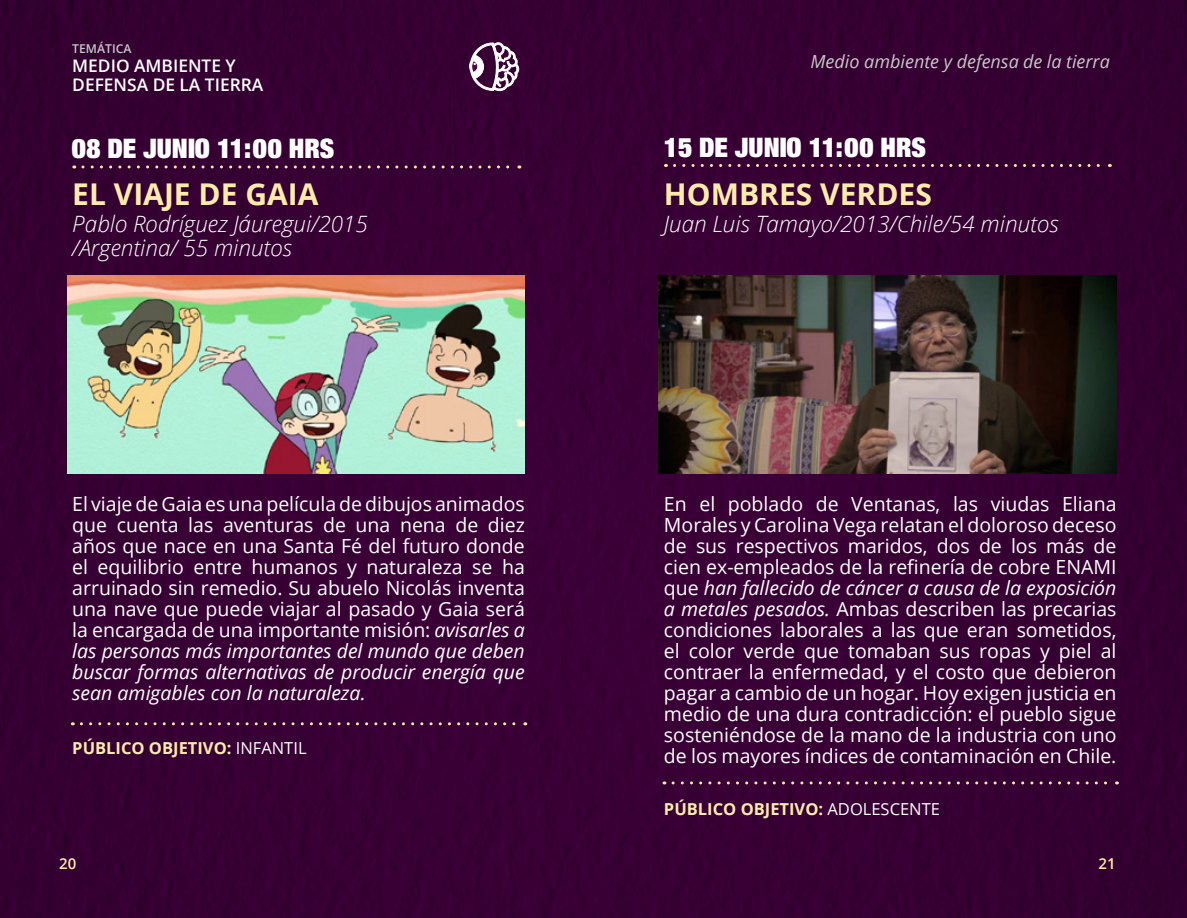
<style>
.page{position:relative;width:1187px;height:918px;background:#fff}
.page>*{position:absolute;margin:0;border:0;box-sizing:border-box;transform-origin:0 0}
.t1{font:700 30px "Open Sans";color:#ffecac}
.t2{font:900 condensed 27px "Helvetica Neue LT Std";color:#fff}
.t3{font:italic 300 22.5px/24px "Open Sans";color:#fff}
.t4{font:19.5px/21px "Open Sans";color:#fff;text-align:justify}
.t5{font:italic 18px "Open Sans";color:#c8c8c8}
.t6{font:600 17.4px/18.9px "Open Sans";color:#fff}
.t7{font:700 16.5px "Open Sans";color:#ffecac}
.t8{font:600 15px "Open Sans";color:#ffecac}
.t9{font:600 12.15px "Open Sans";color:#c8c8c8}
.s1{font-style:italic}
.s2{font-weight:400;color:#fff}
</style>
<div class="page">
<div style="left:0;top:0;width:1186px;height:918px;background:#360033"></div>
<img style="left:67px;top:276px;width:458px;height:198px">
<svg style="left:81px;top:722px;width:445px;height:3px"></svg>
<svg style="left:469px;top:43px;width:50px;height:48px"></svg>
<svg style="left:83px;top:165px;width:437px;height:3px"></svg>
<img style="left:658px;top:276px;width:458px;height:198px">
<svg style="left:673px;top:781px;width:444px;height:3px"></svg>
<svg style="left:674px;top:164px;width:436px;height:3px"></svg>
<p class="t9" style="left:72px;top:40px;width:9px">TEMÁTICA</p>
<p class="t6" style="left:72px;top:55px;width:192px">MEDIO AMBIENTE Y<br>DEFENSA DE LA TIERRA</p>
<h2 class="t2" style="left:72px;top:131px;width:264px">08 DE JUNIO 11:00 HRS</h2>
<h1 class="t1" style="left:72px;top:173px;width:248px">EL VIAJE DE GAIA</h1>
<p class="t3" style="left:72px;top:211px;width:297px">Pablo Rodríguez Jáuregui/2015 /Argentina/ 55 minutos</p>
<p class="t4" style="left:72px;top:493px;width:454px">El viaje de Gaia es una película de dibujos animados que cuenta las aventuras de una nena de diez años que nace en una Santa Fé del futuro donde el equilibrio entre humanos y naturaleza se ha arruinado sin remedio. Su abuelo Nicolás inventa una nave que puede viajar al pasado y Gaia será la encargada de una importante misión: <span class="s1">avisarles a las personas más importantes del mundo que deben buscar formas alternativas de producir energía que sean amigables con la naturaleza.</span></p>
<p class="t7" style="left:72px;top:737px;width:236px">PÚBLICO OBJETIVO: <span class="s2">INFANTIL</span></p>
<p class="t5" style="left:810px;top:49px;width:301px">Medio ambiente y defensa de la tierra</p>
<h2 class="t2" style="left:664px;top:130px;width:263px">15 DE JUNIO 11:00 HRS</h2>
<h1 class="t1" style="left:664px;top:173px;width:269px">HOMBRES VERDES</h1>
<p class="t3" style="left:664px;top:211px;width:396px">Juan Luis Tamayo/2013/Chile/54 minutos</p>
<p class="t4" style="left:664px;top:493px;width:454px">En el poblado de Ventanas, las viudas Eliana Morales y Carolina Vega relatan el doloroso deceso de sus respectivos maridos, dos de los más de cien ex-empleados de la refinería de cobre ENAMI que <span class="s1">han fallecido de cáncer a causa de la exposición a metales pesados.</span> Ambas describen las precarias condiciones laborales a las que eran sometidos, el color verde que tomaban sus ropas y piel al contraer la enfermedad, y el costo que debieron pagar a cambio de un hogar. Hoy exigen justicia en medio de una dura contradicción: el pueblo sigue sosteniéndose de la mano de la industria con uno de los mayores índices de contaminación en Chile.</p>
<p class="t7" style="left:664px;top:797px;width:277px">PÚBLICO OBJETIVO: <span class="s2">ADOLESCENTE</span></p>
<p class="t8" style="left:59px;top:854px;width:19px">20</p>
<p class="t8" style="left:1098px;top:854px;width:19px">21</p>
</div>
